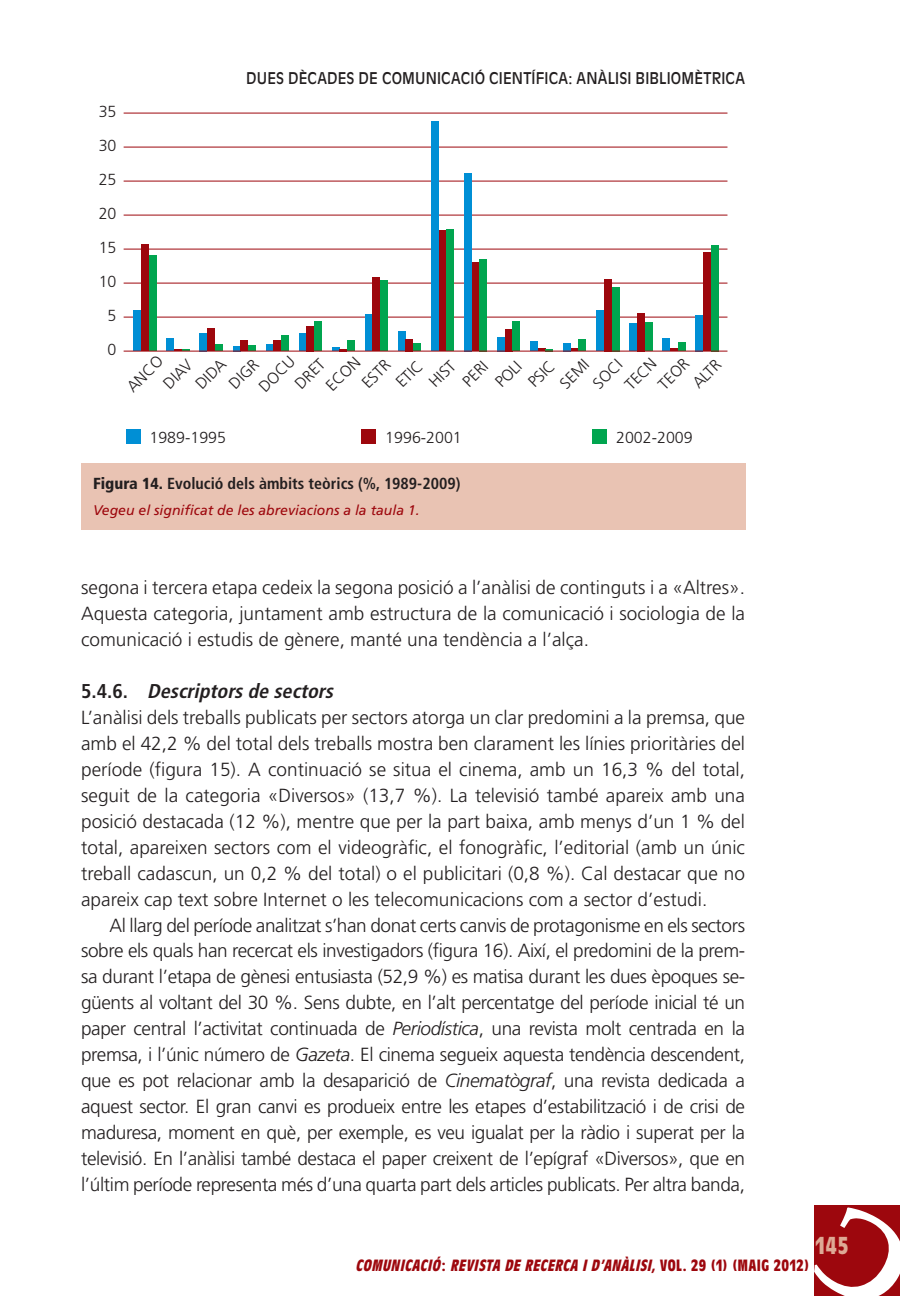
<style>
.page{position:relative;width:900px;height:1296px;background:#fff}
.page>*{position:absolute;margin:0;border:0;box-sizing:border-box;transform-origin:0 0}
.t1{font:700 condensed 24px "Antique Olive";color:#dea995}
.t2{font:italic 700 condensed 20px "Frutiger";color:#231f20}
.t3{font:300 19px/26px "Frutiger";color:#231f20;text-align:justify}
.t4{font:300 16px/34px "Frutiger";color:#231f20;text-align:center}
.t5{font:16px "Antique Olive";letter-spacing:.015em;color:#231f20;scale:.9 1}
.t6{font:italic 700 condensed 16px "Antique Olive";letter-spacing:.045em;color:#9d070d}
.t7{font:700 condensed 16px "Frutiger";color:#231f20}
.t8{font:700 condensed 16px "Antique Olive";color:#9d070d}
.t9{font:italic 14px "Frutiger";color:#9d070d}
.s1{font-weight:900}
.s2{font-style:normal}
.s3{font-style:italic}
</style>
<div class="page">
<div style="left:81px;top:463px;width:663px;height:66px;background:#e9c3b3"></div>
<hr style="left:124px;top:113px;width:603px;height:1px;background:#9d070d">
<hr style="left:124px;top:147px;width:603px;height:1px;background:#9d070d">
<hr style="left:124px;top:181px;width:603px;height:1px;background:#9d070d">
<hr style="left:124px;top:215px;width:603px;height:1px;background:#9d070d">
<hr style="left:124px;top:249px;width:603px;height:1px;background:#9d070d">
<hr style="left:124px;top:283px;width:603px;height:1px;background:#9d070d">
<hr style="left:124px;top:317px;width:603px;height:1px;background:#9d070d">
<div style="left:133px;top:311px;width:8px;height:40px;background:#008fd5"></div>
<div style="left:141px;top:244px;width:8px;height:107px;background:#9d070d"></div>
<div style="left:149px;top:256px;width:7px;height:95px;background:#00a54f"></div>
<div style="left:166px;top:338px;width:8px;height:13px;background:#008fd5"></div>
<svg style="left:174px;top:349px;width:15px;height:2px"></svg>
<div style="left:199px;top:333px;width:8px;height:18px;background:#008fd5"></div>
<div style="left:207px;top:328px;width:8px;height:23px;background:#9d070d"></div>
<div style="left:215px;top:345px;width:7px;height:6px;background:#00a54f"></div>
<div style="left:232px;top:346px;width:8px;height:5px;background:#008fd5"></div>
<div style="left:240px;top:341px;width:8px;height:10px;background:#9d070d"></div>
<svg style="left:248px;top:346px;width:7px;height:5px"></svg>
<div style="left:265px;top:345px;width:8px;height:6px;background:#008fd5"></div>
<div style="left:273px;top:340px;width:8px;height:11px;background:#9d070d"></div>
<div style="left:281px;top:336px;width:7px;height:15px;background:#00a54f"></div>
<div style="left:298px;top:334px;width:8px;height:17px;background:#008fd5"></div>
<div style="left:306px;top:326px;width:8px;height:25px;background:#9d070d"></div>
<div style="left:314px;top:322px;width:8px;height:29px;background:#00a54f"></div>
<svg style="left:331px;top:347px;width:16px;height:4px"></svg>
<div style="left:347px;top:341px;width:8px;height:10px;background:#00a54f"></div>
<div style="left:365px;top:315px;width:7px;height:36px;background:#008fd5"></div>
<div style="left:372px;top:278px;width:8px;height:73px;background:#9d070d"></div>
<div style="left:380px;top:280px;width:8px;height:71px;background:#00a54f"></div>
<div style="left:398px;top:332px;width:7px;height:19px;background:#008fd5"></div>
<div style="left:405px;top:339px;width:8px;height:12px;background:#9d070d"></div>
<div style="left:413px;top:344px;width:8px;height:7px;background:#00a54f"></div>
<div style="left:431px;top:122px;width:7px;height:229px;background:#008fd5"></div>
<div style="left:438px;top:230px;width:8px;height:121px;background:#9d070d"></div>
<div style="left:446px;top:230px;width:8px;height:121px;background:#00a54f"></div>
<div style="left:464px;top:173px;width:7px;height:178px;background:#008fd5"></div>
<div style="left:471px;top:262px;width:8px;height:89px;background:#9d070d"></div>
<div style="left:479px;top:259px;width:8px;height:92px;background:#00a54f"></div>
<div style="left:497px;top:337px;width:7px;height:14px;background:#008fd5"></div>
<div style="left:504px;top:329px;width:8px;height:22px;background:#9d070d"></div>
<div style="left:512px;top:322px;width:8px;height:29px;background:#00a54f"></div>
<div style="left:530px;top:342px;width:7px;height:9px;background:#008fd5"></div>
<svg style="left:537px;top:349px;width:16px;height:2px"></svg>
<div style="left:563px;top:343px;width:7px;height:8px;background:#008fd5"></div>
<svg style="left:570px;top:349px;width:8px;height:2px"></svg>
<div style="left:578px;top:340px;width:8px;height:11px;background:#00a54f"></div>
<div style="left:596px;top:310px;width:7px;height:41px;background:#008fd5"></div>
<div style="left:603px;top:279px;width:8px;height:72px;background:#9d070d"></div>
<div style="left:611px;top:287px;width:8px;height:64px;background:#00a54f"></div>
<div style="left:629px;top:324px;width:7px;height:27px;background:#008fd5"></div>
<div style="left:636px;top:313px;width:8px;height:38px;background:#9d070d"></div>
<div style="left:644px;top:322px;width:8px;height:29px;background:#00a54f"></div>
<div style="left:662px;top:338px;width:7px;height:13px;background:#008fd5"></div>
<svg style="left:669px;top:349px;width:8px;height:2px"></svg>
<div style="left:677px;top:342px;width:8px;height:9px;background:#00a54f"></div>
<div style="left:695px;top:315px;width:7px;height:36px;background:#008fd5"></div>
<div style="left:702px;top:252px;width:8px;height:99px;background:#9d070d"></div>
<div style="left:710px;top:245px;width:8px;height:106px;background:#00a54f"></div>
<div style="left:592px;top:429px;width:14px;height:14px;background:#00a54f"></div>
<div style="left:361px;top:429px;width:15px;height:14px;background:#9d070d"></div>
<div style="left:126px;top:429px;width:14px;height:14px;background:#008fd5"></div>
<hr style="left:124px;top:351px;width:603px;height:1px;background:#9d070d">
<div style="left:814px;top:1205px;width:86px;height:91px;background:#9d070d"></div>
<p class="t4" style="left:99px;top:95px;width:19px">35<br>30<br>25<br>20<br>15<br>10<br>5<br>0</p>
<p class="t5" style="left:246px;top:69px;width:555px">DUES DÈCADES DE COM UNICACIÓ CIENTÍFICA: ANÀLISI BIBLIOM ÈTRICA</p>
<p class="t4" style="left:117px;top:377px;width:45px;rotate:-45deg">ANCO</p>
<p class="t4" style="left:154px;top:374px;width:35px;rotate:-45deg">DIAV</p>
<p class="t4" style="left:186px;top:374px;width:37px;rotate:-45deg">DIDA</p>
<p class="t4" style="left:219px;top:374px;width:36px;rotate:-45deg">DIGR</p>
<p class="t4" style="left:249px;top:377px;width:45px;rotate:-45deg">DOCU</p>
<p class="t4" style="left:285px;top:374px;width:37px;rotate:-45deg">DRET</p>
<p class="t4" style="left:316px;top:376px;width:42px;rotate:-45deg">ECON</p>
<p class="t4" style="left:352px;top:373px;width:34px;rotate:-45deg">ESTR</p>
<p class="t4" style="left:583px;top:374px;width:35px;rotate:-45deg">SOCI</p>
<p class="t4" style="left:615px;top:375px;width:39px;rotate:-45deg">TECN</p>
<p class="t4" style="left:648px;top:375px;width:38px;rotate:-45deg">TEOR</p>
<p class="t4" style="left:682px;top:373px;width:35px;rotate:-45deg">ALTR</p>
<p class="t4" style="left:386px;top:372px;width:32px;rotate:-45deg">ETIC</p>
<p class="t4" style="left:419px;top:372px;width:32px;rotate:-45deg">HIST</p>
<p class="t4" style="left:453px;top:372px;width:30px;rotate:-45deg">PERI</p>
<p class="t4" style="left:485px;top:372px;width:32px;rotate:-45deg">POLI</p>
<p class="t4" style="left:518px;top:372px;width:32px;rotate:-45deg">PSIC</p>
<p class="t4" style="left:550px;top:374px;width:35px;rotate:-45deg">SEMI</p>
<p class="t4" style="left:149px;top:420px;width:78px">1989-1995</p>
<p class="t4" style="left:385px;top:420px;width:78px">1996-2001</p>
<p class="t4" style="left:616px;top:420px;width:78px">2002-2009</p>
<p class="t7" style="left:93px;top:474px;width:368px"><span class="s1">Figura 14.</span> Evolució dels àmbits teòrics (%, 1989-2009)</p>
<p class="t9" style="left:93px;top:502px;width:328px">Vegeu el significat de les abreviacions a la taula 1.</p>
<p class="t3" style="left:81px;top:574px;width:665px">segona i tercera etapa cedeix la segona posició a l’anàlisi de continguts i a «Altres».<br>Aquesta categoria, juntament amb estructura de la comunicació i sociologia de la comunicació i estudis de gènere, manté una tendència a l’alça.</p>
<p class="t2" style="left:81px;top:679px;width:258px"><span class="s2">5 . 4 . 6 .</span> Descriptorsde sectors</p>
<p class="t3" style="left:81px;top:704px;width:665px">L’anàlisi dels treballs publicats per sectors atorga un clar predomini a la premsa, que amb el 42,2 % del total dels treballs mostra ben clarament les línies prioritàries del període (figura 15). A continuació se situa el cinema, amb un 16,3 % del total, seguit de la categoria «Diversos» (13,7 %). La televisió també apareix amb una posició destacada (12 %), mentre que per la part baixa, amb menys d’un 1 % del total, apareixen sectors com el videogràfic, el fonogràfic, l’editorial (amb un únic treball cadascun, un 0,2 % del total) o el publicitari (0,8 %). Cal destacar que no apareix cap text sobre Internet o les telecomunicacions com a sector d’estudi.</p>
<p class="t3" style="left:81px;top:912px;width:665px;text-indent:28px">Al llarg del període analitzat s’han donat certs canvis de protagonisme en els sectors sobre els quals han recercat els investigadors (figura 16). Així, el predomini de la prem&shy;sa durant l’etapa de gènesi entusiasta (52,9 %) es matisa durant les dues èpoques se&shy;güents al voltant del 30 %. Sens dubte, en l’alt percentatge del període inicial té un paper central l’activitat continuada de <span class="s3">Periodística</span>, una revista molt centrada en la premsa, i l’únic número de <span class="s3">Gazeta</span>. El cinema segueix aquesta tendència descendent, que es pot relacionar amb la desaparició de <span class="s3">Cinematògraf</span>, una revista dedicada a aquest sector. El gran canvi es produeix entre les etapes d’estabilització i de crisi de maduresa, moment en què, per exemple, es veu igualat per la ràdio i superat per la televisió. En l’anàlisi també destaca el paper creixent de l’epígraf «Diversos», que en l’últim període representa més d’una quarta part dels articles publicats. Per altra banda,</p>
<p class="t1" style="left:815px;top:1232px;width:34px">145</p>
<p class="t6" style="left:355px;top:1257px;width:391px">COMUNICACIÓ<span class="s2">:</span> REVISTA DE RECERCA I D’ANÀLISI, <span class="s2">V O L . 2 9 ( 1 ) ( maig</span></p>
<p class="t8" style="left:773px;top:1257px;width:37px">2012)</p>
</div>
